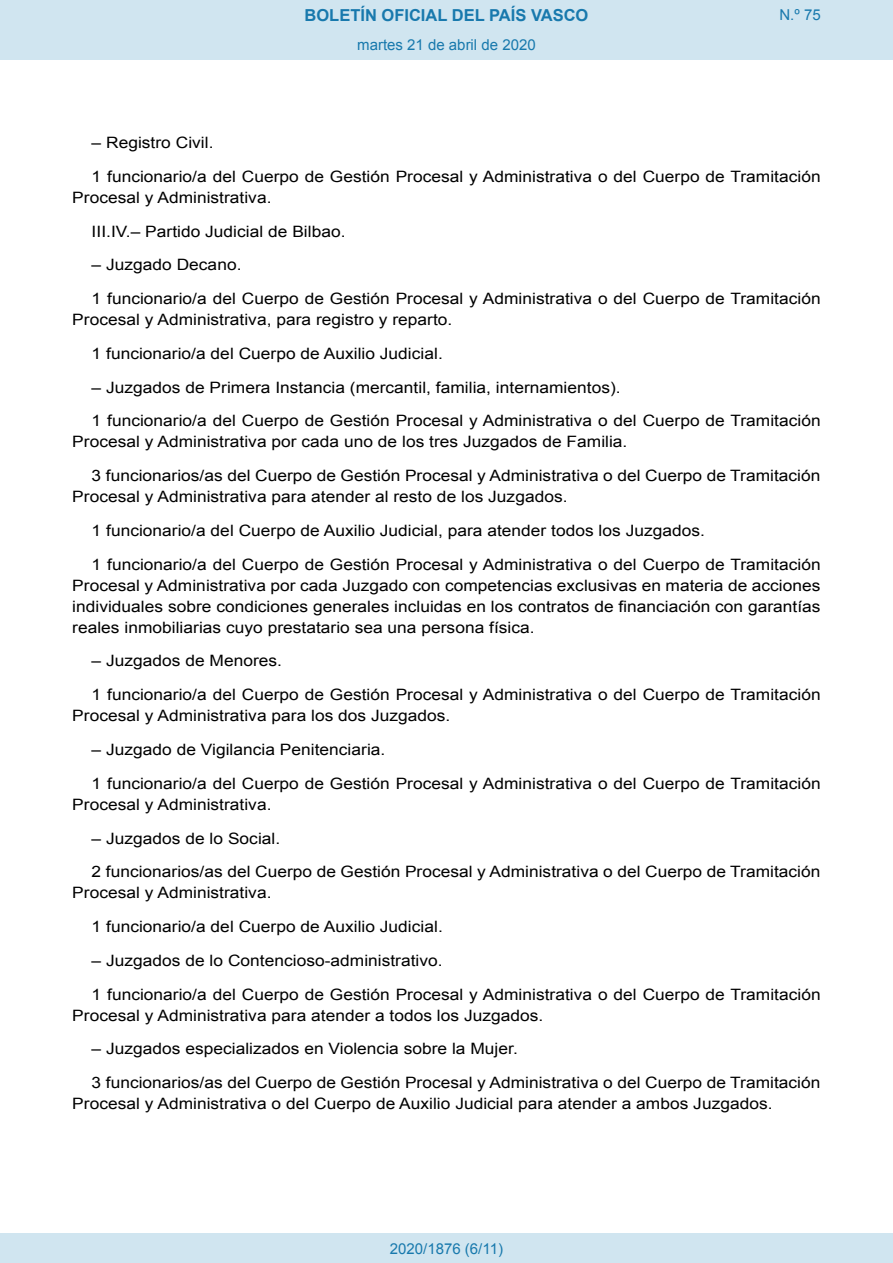
<style>
.page{position:relative;width:893px;height:1263px;background:#fff}
.page>*{position:absolute;margin:0;border:0;box-sizing:border-box;transform-origin:0 0}
.t1{font:700 16.5px "Arial";color:#1879ad}
.BOPVDetalle{font:15.6px/21px "Arial";color:#000;scale:1.11 1}
.Paginacion_Centro{font:15px "Arial";color:#1879ad}
</style>
<div class="page">
<div style="left:0;top:0;width:893px;height:60px;background:#d0e5f0"></div>
<div style="left:0;top:1233px;width:893px;height:30px;background:#d0e5f0"></div>
<p class="t1" style="left:305px;top:4px;width:285px">BOLETÍN OFICIAL DEL PAÍS VASCO</p>
<p class="Paginacion_Centro" style="left:357px;top:35px;width:180px">martes 21 de abril de 2020</p>
<p class="Paginacion_Centro" style="left:779px;top:5px;width:43px">N.º 75</p>
<p class="BOPVDetalle" style="left:92px;top:132px;width:111px">– Registro Civil.</p>
<p class="BOPVDetalle" style="left:72px;top:166px;width:676px;text-indent:19px">1 funcionario/a del Cuerpo de Gestión Procesal y Administrativa o del Cuerpo de Tramitación<br>Procesal y Administrativa.</p>
<p class="BOPVDetalle" style="left:92px;top:221px;width:230px">III.IV.– Partido Judicial de Bilbao.</p>
<p class="BOPVDetalle" style="left:92px;top:255px;width:136px">– Juzgado Decano.</p>
<p class="BOPVDetalle" style="left:72px;top:288px;width:676px;text-indent:19px">1 funcionario/a del Cuerpo de Gestión Procesal y Administrativa o del Cuerpo de Tramitación<br>Procesal y Administrativa, para registro y reparto.</p>
<p class="BOPVDetalle" style="left:92px;top:343px;width:318px">1 funcionario/a del Cuerpo de Auxilio Judicial.</p>
<p class="BOPVDetalle" style="left:92px;top:377px;width:478px">– Juzgados de Primera Instancia (mercantil, familia, internamientos).</p>
<p class="BOPVDetalle" style="left:72px;top:411px;width:676px;text-indent:19px">1 funcionario/a del Cuerpo de Gestión Procesal y Administrativa o del Cuerpo de Tramitación<br>Procesal y Administrativa por cada uno de los tres Juzgados de Familia.</p>
<p class="BOPVDetalle" style="left:72px;top:465px;width:676px;text-indent:19px">3 funcionarios/as del Cuerpo de Gestión Procesal y Administrativa o del Cuerpo de Tramitación<br>Procesal y Administrativa para atender al resto de los Juzgados.</p>
<p class="BOPVDetalle" style="left:92px;top:520px;width:554px">1 funcionario/a del Cuerpo de Auxilio Judicial, para atender todos los Juzgados.</p>
<p class="BOPVDetalle" style="left:72px;top:554px;width:676px;text-align:justify;text-indent:19px">1 funcionario/a del Cuerpo de Gestión Procesal y Administrativa o del Cuerpo de Tramitación Procesal y Administrativa por cada Juzgado con competencias exclusivas en materia de acciones individuales sobre condiciones generales incluidas en los contratos de financiación con garantías reales inmobiliarias cuyo prestatario sea una persona física.</p>
<p class="BOPVDetalle" style="left:92px;top:651px;width:173px">– Juzgados de Menores.</p>
<p class="BOPVDetalle" style="left:72px;top:684px;width:676px;text-indent:19px">1 funcionario/a del Cuerpo de Gestión Procesal y Administrativa o del Cuerpo de Tramitación<br>Procesal y Administrativa para los dos Juzgados.</p>
<p class="BOPVDetalle" style="left:92px;top:739px;width:266px">– Juzgado de Vigilancia Penitenciaria.</p>
<p class="BOPVDetalle" style="left:72px;top:773px;width:676px;text-indent:19px">1 funcionario/a del Cuerpo de Gestión Procesal y Administrativa o del Cuerpo de Tramitación<br>Procesal y Administrativa.</p>
<p class="BOPVDetalle" style="left:92px;top:828px;width:171px">– Juzgados de lo Social.</p>
<p class="BOPVDetalle" style="left:72px;top:861px;width:676px;text-indent:19px">2 funcionarios/as del Cuerpo de Gestión Procesal y Administrativa o del Cuerpo de Tramitación<br>Procesal y Administrativa.</p>
<p class="BOPVDetalle" style="left:92px;top:916px;width:318px">1 funcionario/a del Cuerpo de Auxilio Judicial.</p>
<p class="BOPVDetalle" style="left:92px;top:950px;width:318px">– Juzgados de lo Contencioso-administrativo.</p>
<p class="BOPVDetalle" style="left:72px;top:984px;width:676px;text-indent:19px">1 funcionario/a del Cuerpo de Gestión Procesal y Administrativa o del Cuerpo de Tramitación<br>Procesal y Administrativa para atender a todos los Juzgados.</p>
<p class="BOPVDetalle" style="left:92px;top:1038px;width:385px">– Juzgados especializados en Violencia sobre la Mujer.</p>
<p class="BOPVDetalle" style="left:72px;top:1072px;width:676px;text-indent:19px">3 funcionarios/as del Cuerpo de Gestión Procesal y Administrativa o del Cuerpo de Tramitación<br>Procesal y Administrativa o del Cuerpo de Auxilio Judicial para atender a ambos Juzgados.</p>
<p class="Paginacion_Centro" style="left:390px;top:1238px;width:115px">2020/1876 (6/11)</p>
</div>
